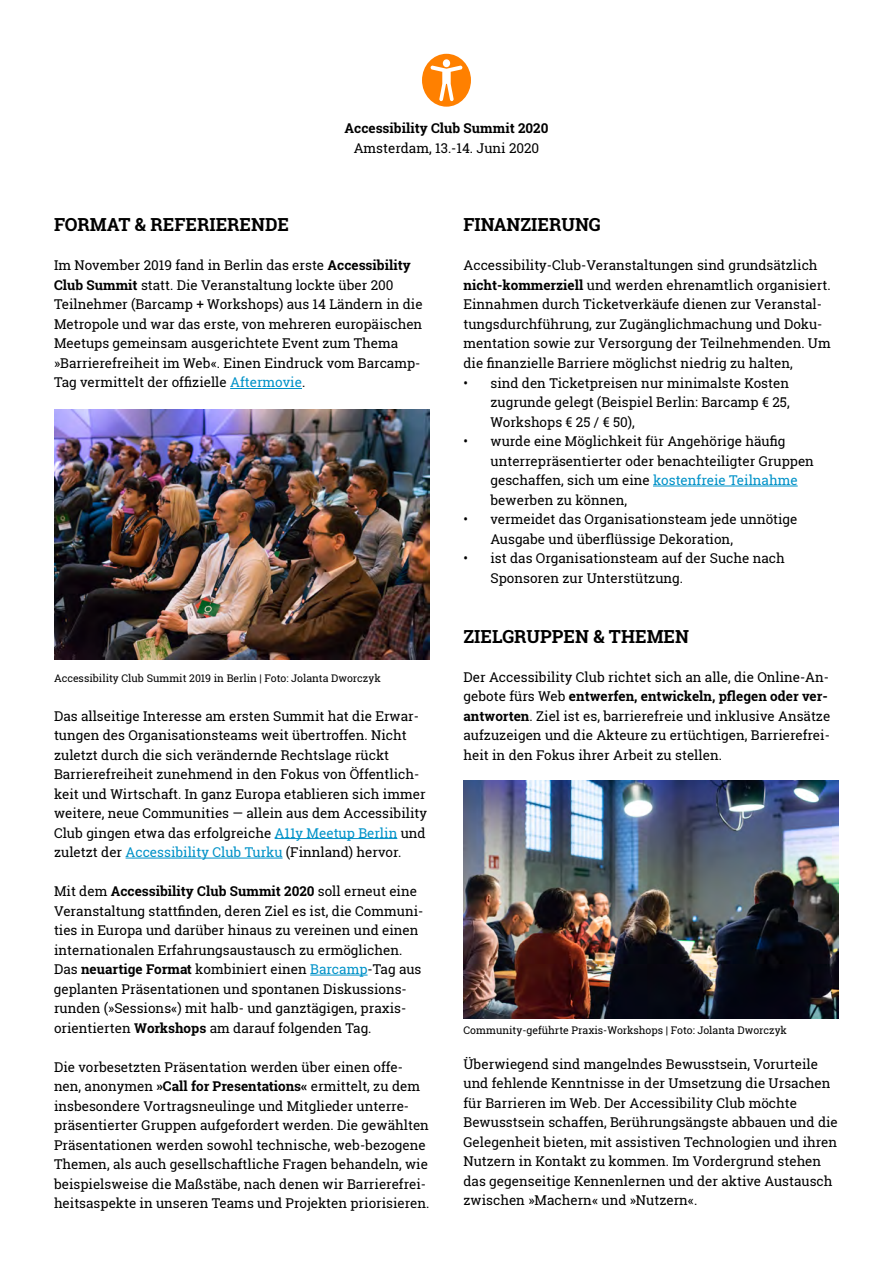
<style>
.page{position:relative;width:893px;height:1263px;background:#fff}
.page>*{position:absolute;margin:0;border:0;box-sizing:border-box;transform-origin:0 0}
.Überschrift{font:700 18px "Roboto Slab";color:#000}
.t1{font:13.5px/19.5px "Roboto Slab";color:#000}
.t2{font:700 13.5px "Roboto Slab";color:#000}
.t3{font:10.5px "Roboto Slab";color:#000}
.s1{font-weight:700}
.s2{color:#0092c8}
</style>
<div class="page">
<div style="left:422px;top:54px;width:49px;height:53px;background:#ff8000;border-radius:50%"></div>
<div style="left:443px;top:59px;width:7px;height:8px;background:#fff;border-radius:50%"></div>
<svg style="left:430px;top:65px;width:33px;height:36px"></svg>
<hr style="left:230px;top:388px;width:72px;height:1px;background:#0092c8">
<hr style="left:275px;top:838px;width:122px;height:1px;background:#0092c8">
<hr style="left:126px;top:858px;width:157px;height:1px;background:#0092c8">
<hr style="left:310px;top:975px;width:58px;height:1px;background:#0092c8">
<img style="left:54px;top:409px;width:375px;height:250px">
<hr style="left:653px;top:486px;width:145px;height:1px;background:#0092c8">
<img style="left:463px;top:781px;width:376px;height:238px">
<p class="t2" style="left:345px;top:119px;width:205px">Accessibility Club Summit 2020</p>
<p class="t1" style="left:354px;top:138px;width:187px">Amsterdam, 13.-14. Juni 2020</p>
<p class="Überschrift" style="left:54px;top:213px;width:236px">FORMAT &amp; REFERIERENDE</p>
<p class="t1" style="left:54px;top:256px;width:370px">Im November 2019 fand in Berlin das erste <span class="s1">Accessibility Club Summit</span> statt. Die Veranstaltung lockte über 200<br>Teilnehmer (Barcamp + Workshops) aus 14 Ländern in die Metropole und war das erste, von mehreren europäischen Meetups gemeinsam ausgerichtete Event zum Thema »Barrierefreiheit im Web«. Einen Eindruck vom Barcamp-Tag vermittelt der offizielle <span class="s2">Aftermovie</span>.</p>
<p class="t3" style="left:54px;top:670px;width:328px">Accessibility Club Summit 2019 in Berlin | Foto: Jolanta Dworczyk</p>
<p class="t1" style="left:54px;top:706px;width:375px">Das allseitige Interesse am ersten Summit hat die Erwar&shy;tungen des Organisationsteams weit übertroffen. Nicht zuletzt durch die sich verändernde Rechtslage rückt Barrierefreiheit zunehmend in den Fokus von Öffentlich&shy;keit und Wirtschaft. In ganz Europa etablieren sich immer weitere, neue Communities — allein aus dem Accessibility Club gingen etwa das erfolgreiche <span class="s2">A11y Meetup Berlin</span> und zuletzt der <span class="s2">Accessibility Club Turku</span> (Finnland) hervor.</p>
<p class="t1" style="left:54px;top:881px;width:371px">Mit dem <span class="s1">Accessibility Club Summit 2020</span> soll erneut eine Veranstaltung stattfinden, deren Ziel es ist, die Communi&shy;ties in Europa und darüber hinaus zu vereinen und einen internationalen Erfahrungsaustausch zu ermöglichen.<br>Das <span class="s1">neuartige Format</span> kombiniert einen <span class="s2">Barcamp</span>-Tag aus geplanten Präsentationen und spontanen Diskussions&shy;runden (»Sessions«) mit halb- und ganztägigen, praxis&shy;orientierten <span class="s1">Workshops</span> am darauf folgenden Tag.</p>
<p class="t1" style="left:54px;top:1057px;width:377px">Die vorbesetzten Präsentation werden über einen offe&shy;nen, anonymen <span class="s1">»Call for Presentations«</span> ermittelt, zu dem insbesondere Vortragsneulinge und Mitglieder unterre&shy;präsentierter Gruppen aufgefordert werden. Die gewählten Präsentationen werden sowohl technische, web-bezogene Themen, als auch gesellschaftliche Fragen behandeln, wie beispielsweise die Maßstäbe, nach denen wir Barrierefrei&shy;heitsaspekte in unseren Teams und Projekten priorisieren.</p>
<p class="Überschrift" style="left:463px;top:213px;width:139px">FINANZIERUNG</p>
<p class="t1" style="left:463px;top:256px;width:369px">Accessibility-Club-Veranstaltungen sind grundsätzlich <span class="s1">nicht-kommerziell</span> und werden ehrenamtlich organisiert.<br>Einnahmen durch Ticketverkäufe dienen zur Veranstal&shy;tungsdurchführung, zur Zugänglichmachung und Doku&shy;mentation sowie zur Versorgung der Teilnehmenden. Um die finanzielle Barriere möglichst niedrig zu halten,</p>
<p class="t1" style="left:490px;top:373px;width:301px;text-align:justify;text-indent:-27px">• sind den Ticketpreisen nur minimalste Kosten zugrunde gelegt (Beispiel Berlin: Barcamp € 25, Workshops € 25 / € 50),</p>
<p class="t1" style="left:490px;top:431px;width:325px;text-indent:-27px">• wurde eine Möglichkeit für Angehörige häufig unterrepräsentierter oder benachteiligter Gruppen geschaffen, sich um eine <span class="s2">kostenfreie Teilnahme </span>bewerben zu können,</p>
<p class="t1" style="left:490px;top:509px;width:308px;text-indent:-27px">• vermeidet das Organisationsteam jede unnötige<br>Ausgabe und überflüssige Dekoration,</p>
<p class="t1" style="left:490px;top:548px;width:296px;text-indent:-27px">• ist das Organisationsteam auf der Suche nach<br>Sponsoren zur Unterstützung.</p>
<p class="Überschrift" style="left:463px;top:624px;width:227px">ZIELGRUPPEN &amp; THEMEN</p>
<p class="t1" style="left:463px;top:667px;width:368px">Der Accessibility Club richtet sich an alle, die Online-An&shy;gebote fürs Web <span class="s1">entwerfen, entwickeln, pflegen oder ver&shy;antworten</span>. Ziel ist es, barrierefreie und inklusive Ansätze aufzuzeigen und die Akteure zu ertüchtigen, Barrierefrei&shy;heit in den Fokus ihrer Arbeit zu stellen.</p>
<p class="t3" style="left:463px;top:1023px;width:325px">Community-geführte Praxis-Workshops | Foto: Jolanta Dworczyk</p>
<p class="t1" style="left:463px;top:1054px;width:376px">Überwiegend sind mangelndes Bewusstsein, Vorurteile und fehlende Kenntnisse in der Umsetzung die Ursachen für Barrieren im Web. Der Accessibility Club möchte Bewusstsein schaffen, Berührungsängste abbauen und die Gelegenheit bieten, mit assistiven Technologien und ihren Nutzern in Kontakt zu kommen. Im Vordergrund stehen das gegenseitige Kennenlernen und der aktive Austausch zwischen »Machern« und »Nutzern«.</p>
</div>
